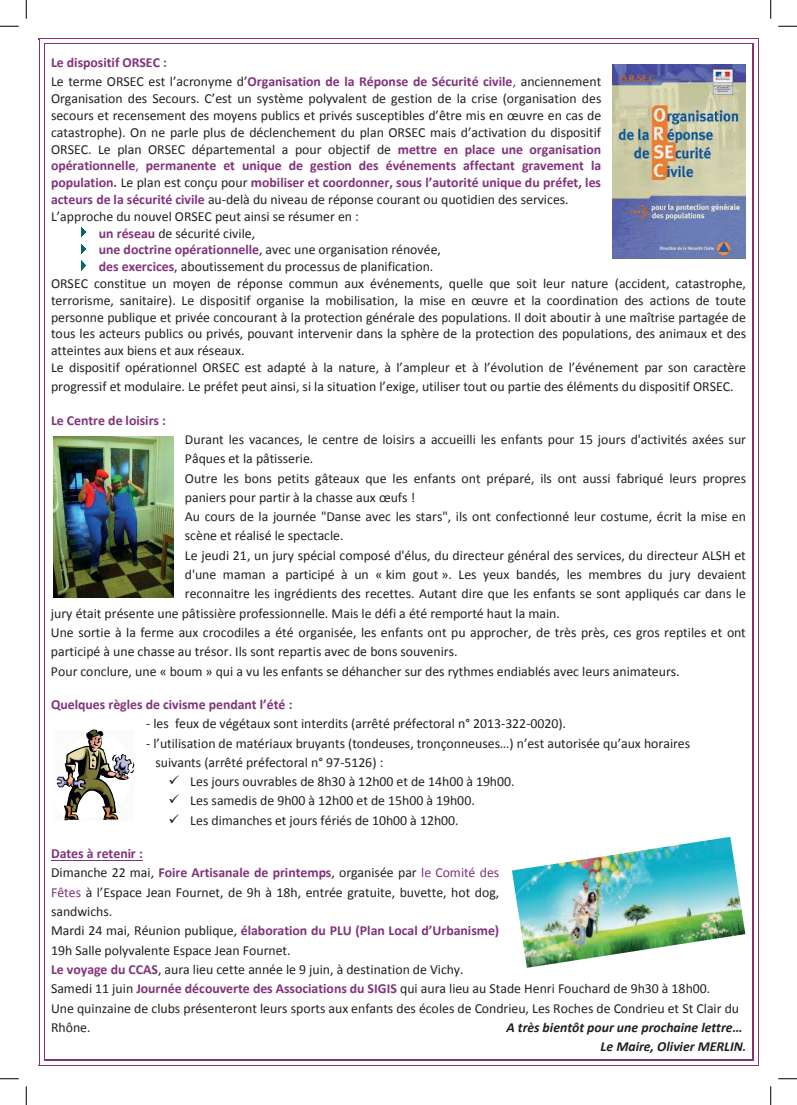
<style>
.page{position:relative;width:797px;height:1105px;background:#fff}
.page>*{position:absolute;margin:0;border:0;box-sizing:border-box;transform-origin:0 0}
.t1{font:13.75px/19.2px "Calibri";color:#231f20}
.t2{font:700 13.75px/19.2px "Calibri";letter-spacing:-.005em;color:#81337b}
.t3{font:italic 700 13.75px/19.4px "Calibri";color:#231f20;text-align:right}
.s1{font-weight:400;color:#231f20}
.s2{font-weight:400}
.s3{font-weight:700;color:#81337b}
.s4{color:#81337b}
.s5{font-size:12.5px}
</style>
<div class="page">
<img style="left:512px;top:837px;width:233px;height:131px">
<svg style="left:81px;top:227px;width:5px;height:27px"></svg>
<svg style="left:81px;top:260px;width:5px;height:11px"></svg>
<hr style="left:51px;top:859px;width:92px;height:1px;background:#81337b">
<img style="left:612px;top:64px;width:133px;height:194px">
<img style="left:53px;top:437px;width:121px;height:160px">
<img style="left:56px;top:730px;width:79px;height:91px">
<svg style="left:39px;top:38px;width:6px;height:6px"></svg>
<hr style="left:45px;top:38px;width:707px;height:2px;background:#81337b">
<hr style="left:45px;top:43px;width:707px;height:1px;background:#81337b">
<hr style="left:39px;top:44px;width:1px;height:1015px;background:#81337b">
<hr style="left:44px;top:44px;width:1px;height:1015px;background:#81337b">
<hr style="left:757px;top:44px;width:1px;height:1015px;background:#81337b">
<svg style="left:753px;top:44px;width:1px;height:1015px"></svg>
<hr style="left:752px;top:44px;width:1px;height:1015px;background:#81337b">
<svg style="left:39px;top:1059px;width:6px;height:7px"></svg>
<hr style="left:45px;top:1065px;width:707px;height:1px;background:#81337b">
<hr style="left:45px;top:1059px;width:707px;height:2px;background:#81337b">
<svg style="left:0;top:25px;width:19px;height:2px"></svg>
<svg style="left:778px;top:25px;width:19px;height:2px"></svg>
<svg style="left:0;top:1078px;width:19px;height:1px"></svg>
<svg style="left:778px;top:1078px;width:19px;height:1px"></svg>
<svg style="left:25px;top:0;width:2px;height:19px"></svg>
<svg style="left:25px;top:1086px;width:2px;height:19px"></svg>
<svg style="left:770px;top:0;width:1px;height:19px"></svg>
<svg style="left:770px;top:1086px;width:1px;height:19px"></svg>
<p class="t2" style="left:51px;top:53px;width:552px">Le dispositif ORSEC :<br><span class="s1">Le terme ORSEC est l’acronyme d’</span>Organisation de la Réponse de Sécurité civile<span class="s2">,</span> <span class="s1">anciennement</span></p>
<p class="t1" style="left:51px;top:89px;width:552px">Organisation des Secours. C’est un système polyvalent de gestion de la crise (organisation des</p>
<p class="t1" style="left:51px;top:106px;width:552px">secours et recensement des moyens publics et privés susceptibles d’être mis en œuvre en cas de</p>
<p class="t1" style="left:51px;top:123px;width:551px">catastrophe). On ne parle plus de déclenchement du plan ORSEC mais d’activation du dispositif</p>
<p class="t1" style="left:51px;top:139px;width:552px">ORSEC. Le plan ORSEC départemental a pour objectif de <span class="s3">mettre en place une organisation</span></p>
<p class="t2" style="left:51px;top:156px;width:551px">opérationnelle<span class="s2">,</span> permanente et unique de gestion des événements affectant gravement la</p>
<p class="t2" style="left:51px;top:173px;width:551px">population. <span class="s1">Le plan est conçu pour</span> mobiliser et coordonner, sous l’autorité unique du préfet, les</p>
<p class="t1" style="left:51px;top:190px;width:519px"><span class="s3">acteurs de la sécurité civile</span> au-delà du niveau de réponse courant ou quotidien des services.</p>
<p class="t1" style="left:51px;top:207px;width:309px">L’approche du nouvel ORSEC peut ainsi se résumer en :</p>
<p class="t1" style="left:99px;top:223px;width:158px"><span class="s3">un réseau</span> de sécurité civile,</p>
<p class="t1" style="left:99px;top:240px;width:343px"><span class="s3">une doctrine opérationnelle</span>, avec une organisation rénovée,</p>
<p class="t1" style="left:99px;top:257px;width:336px"><span class="s3">des exercices</span>, aboutissement du processus de planification.</p>
<p class="t1" style="left:51px;top:274px;width:696px">ORSEC constitue un moyen de réponse commun aux événements, quelle que soit leur nature (accident, catastrophe,</p>
<p class="t1" style="left:51px;top:291px;width:696px">terrorisme, sanitaire). Le dispositif organise la mobilisation, la mise en œuvre et la coordination des actions de toute</p>
<p class="t1" style="left:51px;top:307px;width:696px">personne publique et privée concourant à la protection générale des populations. Il doit aboutir à une maîtrise partagée de</p>
<p class="t1" style="left:51px;top:324px;width:696px">tous les acteurs publics ou privés, pouvant intervenir dans la sphère de la protection des populations, des animaux et des</p>
<p class="t1" style="left:51px;top:341px;width:195px">atteintes aux biens et aux réseaux.</p>
<p class="t1" style="left:51px;top:358px;width:696px">Le dispositif opérationnel ORSEC est adapté à la nature, à l’ampleur et à l’évolution de l’événement par son caractère</p>
<p class="t1" style="left:51px;top:377px;width:684px">progressif et modulaire. Le préfet peut ainsi, si la situation l’exige, utiliser tout ou partie des éléments du dispositif ORSEC.</p>
<p class="t2" style="left:51px;top:410px;width:116px">Le Centre de loisirs :</p>
<p class="t1" style="left:185px;top:430px;width:562px">Durant les vacances, le centre de loisirs a accueilli les enfants pour 15 jours d'activités axées sur</p>
<p class="t1" style="left:185px;top:449px;width:130px">Pâques et la pâtisserie.</p>
<p class="t1" style="left:185px;top:468px;width:562px">Outre les bons petits gâteaux que les enfants ont préparé, ils ont aussi fabriqué leurs propres</p>
<p class="t1" style="left:185px;top:488px;width:232px">paniers pour partir à la chasse aux œufs !</p>
<p class="t1" style="left:185px;top:507px;width:562px">Au cours de la journée "Danse avec les stars", ils ont confectionné leur costume, écrit la mise en</p>
<p class="t1" style="left:185px;top:526px;width:160px">scène et réalisé le spectacle.</p>
<p class="t1" style="left:185px;top:545px;width:562px">Le jeudi 21, un jury spécial composé d'élus, du directeur général des services, du directeur ALSH et</p>
<p class="t1" style="left:185px;top:565px;width:562px">d'une maman a participé à un « kim gout ». Les yeux bandés, les membres du jury devaient</p>
<p class="t1" style="left:185px;top:584px;width:562px">reconnaitre les ingrédients des recettes. Autant dire que les enfants se sont appliqués car dans le</p>
<p class="t1" style="left:51px;top:603px;width:510px">jury était présente une pâtissière professionnelle. Mais le défi a été remporté haut la main.</p>
<p class="t1" style="left:51px;top:623px;width:696px">Une sortie à la ferme aux crocodiles a été organisée, les enfants ont pu approcher, de très près, ces gros reptiles et ont</p>
<p class="t1" style="left:51px;top:642px;width:408px">participé à une chasse au trésor. Ils sont repartis avec de bons souvenirs.</p>
<p class="t1" style="left:51px;top:661px;width:630px">Pour conclure, une « boum » qui a vu les enfants se déhancher sur des rythmes endiablés avec leurs animateurs.</p>
<p class="t2" style="left:51px;top:695px;width:243px">Quelques règles de civisme pendant l’été :</p>
<p class="t1" style="left:146px;top:714px;width:421px">- les feux de végétaux sont interdits (arrêté préfectoral n° 2013-322-0020).</p>
<p class="t1" style="left:155px;top:733px;width:536px;text-indent:-9px">- l’utilisation de matériaux bruyants (tondeuses, tronçonneuses…) n’est autorisée qu’aux horaires suivants (arrêté préfectoral n° 97-5126) :</p>
<p class="t1" style="left:168px;top:772px;width:348px">✓ Les jours ouvrables de 8h30 à 12h00 et de 14h00 à 19h00.</p>
<p class="t1" style="left:168px;top:791px;width:308px">✓ Les samedis de 9h00 à 12h00 et de 15h00 à 19h00.</p>
<p class="t1" style="left:168px;top:811px;width:291px">✓ Les dimanches et jours fériés de 10h00 à 12h00.</p>
<p class="t1" style="left:51px;top:844px;width:689px"><span class="s3">Dates à retenir :<br></span>Dimanche 22 mai, <span class="s3">Foire Artisanale de printemps</span>, organisée par <span class="s4">le Comité des<br>Fêtes</span> à l’Espace Jean Fournet, de 9h à 18h, entrée gratuite, buvette, hot dog,<br>sandwichs.<br>Mardi 24 mai, Réunion publique, <span class="s3">élaboration du PLU (Plan Local d’Urbanisme)<br></span>19h Salle polyvalente Espace Jean Fournet.<br><span class="s3">Le voyage du CCAS</span>, aura lieu cette année le 9 juin, à destination de Vichy.<br>Samedi 11 juin <span class="s3">Journée découverte des Associations du SIGIS</span> qui aura lieu au Stade Henri Fouchard de 9h30 à 18h00.<br>Une quinzaine de clubs présenteront leurs sports aux enfants des écoles de Condrieu, Les Roches de Condrieu et St Clair du Rhône.</p>
<p class="t3" style="left:506px;top:1017px;width:241px">A très bientôt pour une prochaine lettre…<br>Le Maire, Olivier MERLIN<span class="s5">.</span></p>
</div>
